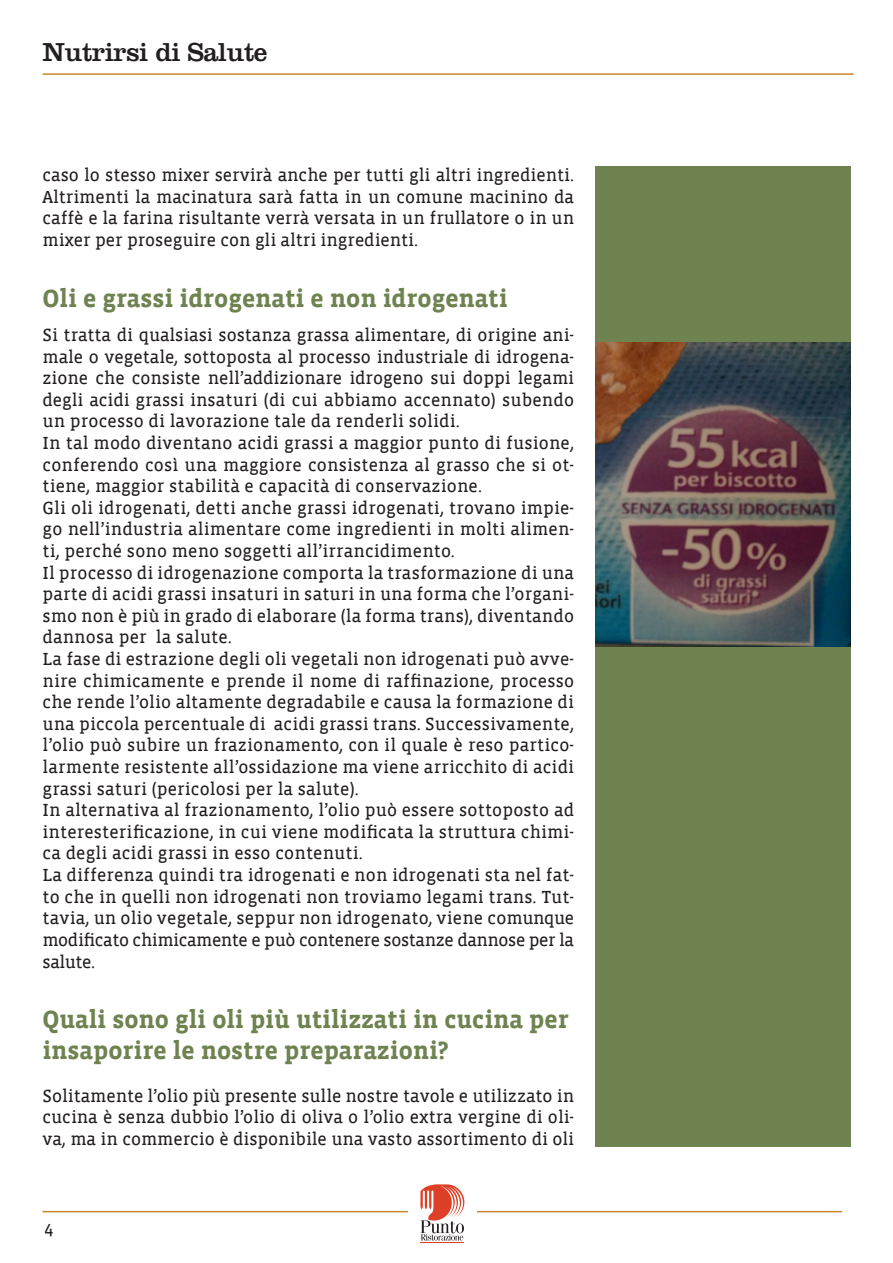
<style>
.page{position:relative;width:893px;height:1263px;background:#fff}
.page>*{position:absolute;margin:0;border:0;box-sizing:border-box;transform-origin:0 0}
.t1{font:27px "Clarendon";letter-spacing:-.02em;color:#231f20}
.Domande{font:700 25.5px/30.6px "Vista Slab";color:#6f8351}
.t2{font:18px/21.6px "Vista Slab Reg";letter-spacing:.01em;color:#231f20;text-align:justify}
</style>
<div class="page">
<hr style="left:43px;top:1211px;width:799px;height:1px;background:#c7862e">
<hr style="left:43px;top:73px;width:811px;height:2px;background:#c7862e">
<div style="left:408px;top:1182px;width:68px;height:60px;background:#fff"></div>
<hr style="left:421px;top:1242px;width:43px;height:1px;background:#dd3f27">
<svg style="left:420px;top:1184px;width:44px;height:56px"></svg>
<div style="left:595px;top:166px;width:255px;height:981px;background:#6f8351"></div>
<img style="left:595px;top:342px;width:255px;height:304px">
<h1 class="t1" style="left:43px;top:36px;width:226px">Nutrirsi di Salute</h1>
<p class="t2" style="left:43px;top:165px;width:533px">caso lo stesso mixer servirà anche per tutti gli altri ingredienti.<br>Altrimenti la macinatura sarà fatta in un comune macinino da caffè e la farina risultante verrà versata in un frullatore o in un mixer per proseguire con gli altri ingredienti.</p>
<p class="Domande" style="left:43px;top:283px;width:467px">Oli e grassi idrogenati e non idrogenati</p>
<p class="t2" style="left:43px;top:325px;width:533px">Si tratta di qualsiasi sostanza grassa alimentare, di origine ani&shy;male o vegetale, sottoposta al processo industriale di idrogena&shy;zione che consiste nell’addizionare idrogeno sui doppi legami degli acidi grassi insaturi (di cui abbiamo accennato) subendo un processo di lavorazione tale da renderli solidi.</p>
<p class="t2" style="left:43px;top:433px;width:533px">In tal modo diventano acidi grassi a maggior punto di fusione, conferendo così una maggiore consistenza al grasso che si ot&shy;tiene, maggior stabilità e capacità di conservazione.</p>
<p class="t2" style="left:43px;top:497px;width:533px">Gli oli idrogenati, detti anche grassi idrogenati, trovano impie&shy;go nell’industria alimentare come ingredienti in molti alimen&shy;ti, perché sono meno soggetti all’irrancidimento.</p>
<p class="t2" style="left:43px;top:562px;width:533px">Il processo di idrogenazione comporta la trasformazione di una parte di acidi grassi insaturi in saturi in una forma che l’organi&shy;smo non è più in grado di elaborare (la forma trans), diventando dannosa per la salute.</p>
<p class="t2" style="left:43px;top:649px;width:533px">La fase di estrazione degli oli vegetali non idrogenati può avve&shy;nire chimicamente e prende il nome di raffinazione, processo che rende l’olio altamente degradabile e causa la formazione di una piccola percentuale di acidi grassi trans. Successivamente, l’olio può subire un frazionamento, con il quale è reso partico&shy;larmente resistente all’ossidazione ma viene arricchito di acidi grassi saturi (pericolosi per la salute).</p>
<p class="t2" style="left:43px;top:800px;width:533px">In alternativa al frazionamento, l’olio può essere sottoposto ad interesterificazione, in cui viene modificata la struttura chimi&shy;ca degli acidi grassi in esso contenuti.</p>
<p class="t2" style="left:43px;top:865px;width:533px">La differenza quindi tra idrogenati e non idrogenati sta nel fat&shy;to che in quelli non idrogenati non troviamo legami trans. Tut&shy;tavia, un olio vegetale, seppur non idrogenato, viene comunque modificato chimicamente e può contenere sostanze dannose per la salute.</p>
<p class="Domande" style="left:43px;top:1005px;width:528px">Quali sono gli oli più utilizzati in cucina per insaporire le nostre preparazioni?</p>
<p class="t2" style="left:43px;top:1085px;width:533px">Solitamente l’olio più presente sulle nostre tavole e utilizzato in cucina è senza dubbio l’olio di oliva o l’olio extra vergine di oli&shy;va, ma in commercio è disponibile una vasto assortimento di oli</p>
<p class="t2" style="left:45px;top:1218px;width:11px">4</p>
</div>
